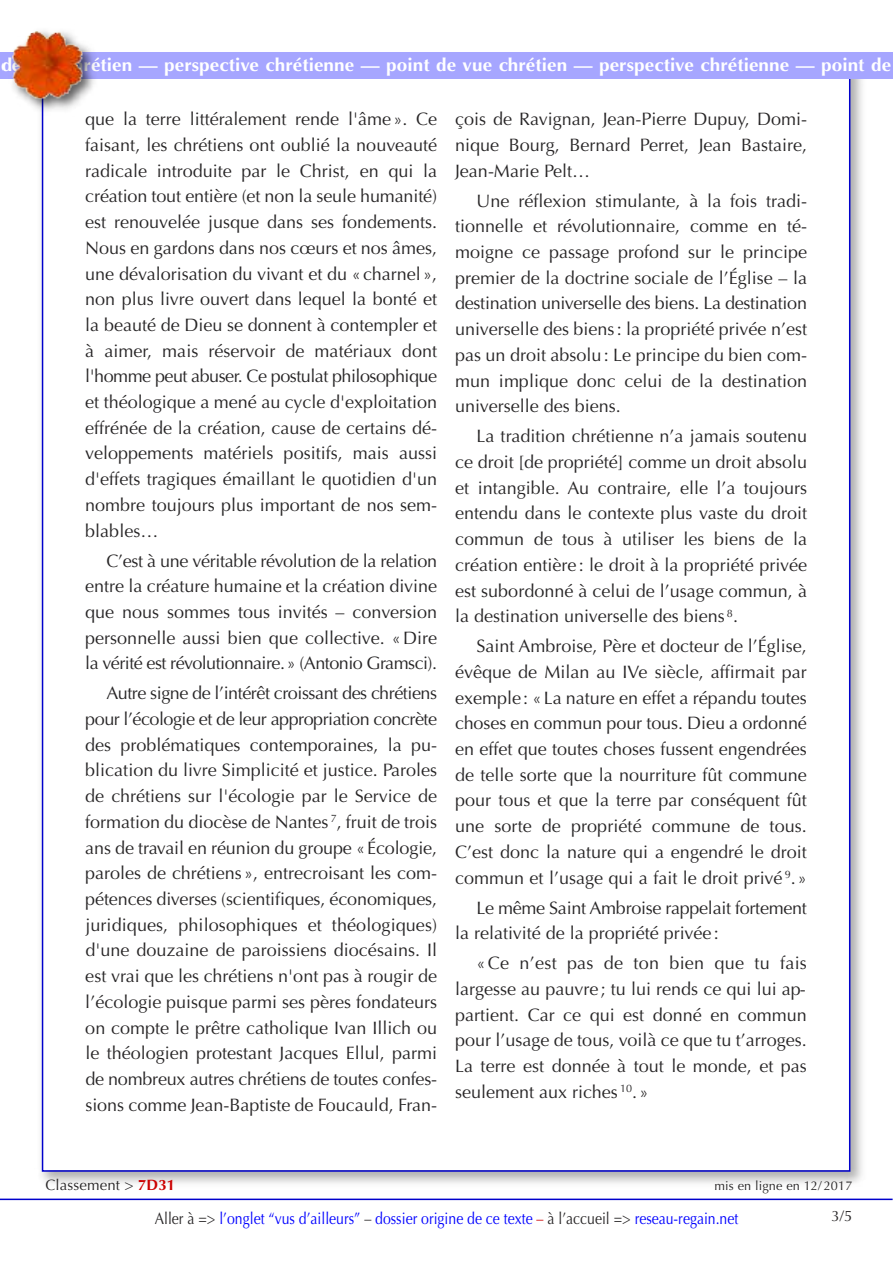
<style>
.page{position:relative;width:893px;height:1263px;background:#fff}
.page>*{position:absolute;margin:0;border:0;box-sizing:border-box;transform-origin:0 0}
.t1{font:18px/25.7px "Optima";color:#272526;text-align:justify}
.t2{font:700 18px "Optima";letter-spacing:.005em;color:#fff;scale:1.05 1}
.t3{font:16.5px "Optima";color:#00f;scale:.85 1}
.t4{font:15px "Optima";letter-spacing:.01em;color:#272526}
.t5{font:12.75px "Optima";letter-spacing:.01em;color:#272526}
.s1{font-weight:700;color:#c00}
.s2{color:#272526}
.s3{color:#c00}
</style>
<div class="page">
<img style="left:41px;top:78px;width:829px;height:1106px">
<div style="left:43px;top:67px;width:806px;height:1103px;background:#fff"></div>
<div style="left:0;top:52px;width:893px;height:26px;background:#a6a6ff"></div>
<img style="left:4px;top:31px;width:100px;height:89px">
<img style="left:10px;top:30px;width:75px;height:71px;border-radius:36px">
<hr style="left:0;top:1198px;width:893px;height:2px;background:#00c">
<p class="t2" style="left:1px;top:54px;width:849px">de vue chrétien — perspective chrétienne — point de vue chrétien — perspective chrétienne — point de</p>
<p class="t1" style="left:85px;top:107px;width:353px">que la terre littéralement rende l'âme». Ce faisant, les chrétiens ont oublié la nouveauté radicale introduite par le Christ, en qui la création tout entière (et non la seule humanité) est renouvelée jusque dans ses fondements.<br>Nous en gardons dans nos cœurs et nos âmes, une dévalorisation du vivant et du «charnel », non plus livre ouvert dans lequel la bonté et la beauté de Dieu se donnent à contempler et à aimer, mais réservoir de matériaux dont l'homme peut abuser. Ce postulat philosophique et théologique a mené au cycle d'exploitation effrénée de la création, cause de certains dé&shy;veloppements matériels positifs, mais aussi d'effets tragiques émaillant le quotidien d'un nombre toujours plus important de nos sem&shy;blables…</p>
<p class="t1" style="left:85px;top:548px;width:353px;text-indent:21px">C’est à une véritable révolution de la relation entre la créature humaine et la création divine que nous sommes tous invités – conversion personnelle aussi bien que collective. «Dire la vérité est révolutionnaire.» (Antonio Gramsci).</p>
<p class="t1" style="left:85px;top:681px;width:353px;text-indent:21px">Autre signe de l’intérêt croissant des chrétiens pour l’écologie et de leur appropriation concrète des problématiques contemporaines, la pu&shy;blication du livre Simplicité et justice. Paroles de chrétiens sur l'écologie par le Service de formation du diocèse de Nantes <sup>7</sup>, fruit de trois ans de travail en réunion du groupe «Écologie, paroles de chrétiens», entrecroisant les com&shy;pétences diverses (scientifiques, économiques, juridiques, philosophiques et théologiques) d'une douzaine de paroissiens diocésains. Il est vrai que les chrétiens n'ont pas à rougir de l’écologie puisque parmi ses pères fondateurs on compte le prêtre catholique Ivan Illich ou le théologien protestant Jacques Ellul, parmi de nombreux autres chrétiens de toutes confes&shy;sions comme Jean-Baptiste de Foucauld, Fran-</p>
<p class="t1" style="left:455px;top:107px;width:353px">çois de Ravignan, Jean-Pierre Dupuy, Domi&shy;nique Bourg, Bernard Perret, Jean Bastaire, Jean-Marie Pelt…</p>
<p class="t1" style="left:455px;top:188px;width:353px;text-indent:21px">Une réflexion stimulante, à la fois tradi&shy;tionnelle et révolutionnaire, comme en té&shy;moigne ce passage profond sur le principe premier de la doctrine sociale de l’Église – la destination universelle des biens. La destination universelle des biens: la propriété privée n’est pas un droit absolu: Le principe du bien com&shy;mun implique donc celui de la destination universelle des biens.</p>
<p class="t1" style="left:455px;top:424px;width:353px;text-indent:21px">La tradition chrétienne n’a jamais soutenu ce droit [de propriété] comme un droit absolu et intangible. Au contraire, elle l’a toujours entendu dans le contexte plus vaste du droit commun de tous à utiliser les biens de la création entière : le droit à la propriété privée est subordonné à celui de l’usage commun, à la destination universelle des biens <sup>8</sup>.</p>
<p class="t1" style="left:455px;top:633px;width:353px;text-indent:21px">Saint Ambroise, Père et docteur de l’Église, évêque de Milan au IVe siècle, affirmait par exemple: «La nature en effet a répandu toutes choses en commun pour tous. Dieu a ordonné en effet que toutes choses fussent engendrées de telle sorte que la nourriture fût commune pour tous et que la terre par conséquent fût une sorte de propriété commune de tous.<br>C’est donc la nature qui a engendré le droit commun et l’usage qui a fait le droit privé <sup>9</sup>.»</p>
<p class="t1" style="left:455px;top:895px;width:353px;text-indent:21px">Le même Saint Ambroise rappelait fortement la relativité de la propriété privée:</p>
<p class="t1" style="left:455px;top:950px;width:353px;text-indent:21px">«Ce n’est pas de ton bien que tu fais largesse au pauvre; tu lui rends ce qui lui ap&shy;partient. Car ce qui est donné en commun pour l’usage de tous, voilà ce que tu t’arroges.<br>La terre est donnée à tout le monde, et pas seulement aux riches <sup>10</sup>.»</p>
<p class="t4" style="left:45px;top:1176px;width:131px">Classement &gt; <span class="s1">7D31</span></p>
<p class="t5" style="left:714px;top:1178px;width:139px">mis en ligne en 12/ 2017</p>
<p class="t3" style="left:155px;top:1208px;width:688px"><span class="s2">Aller à =&gt;</span> l’onglet “vus d’ailleurs” <span class="s2">–</span> dossier origine de ce texte <span class="s3">–</span> <span class="s2">à l’accueil =&gt;</span> reseau-regain.net</p>
<p class="t4" style="left:832px;top:1207px;width:22px">3/5</p>
</div>
